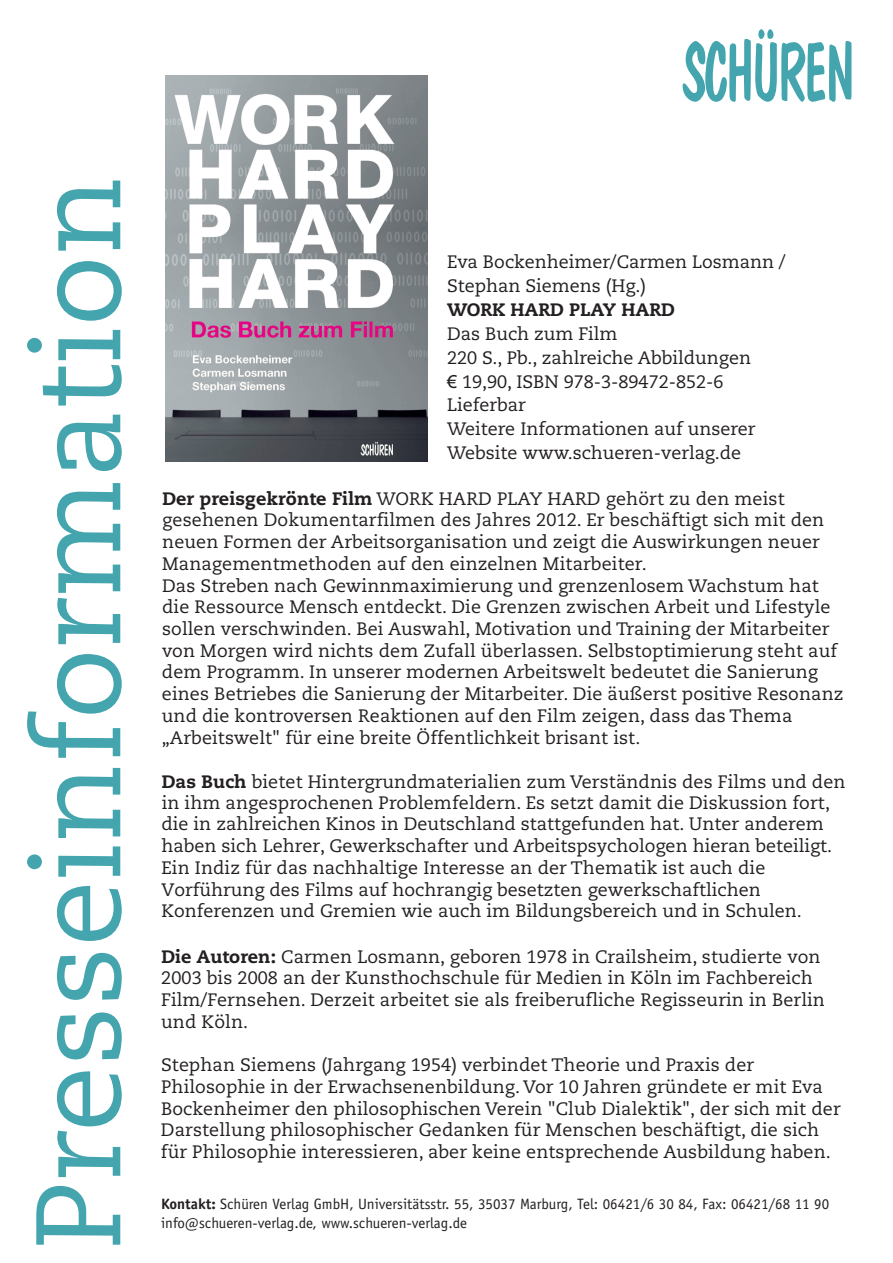
<style>
.page{position:relative;width:893px;height:1263px;background:#fff}
.page>*{position:absolute;margin:0;border:0;box-sizing:border-box;transform-origin:0 0}
.t1{font:120px "Caecilia";color:#44a5ae}
.t2{font:18px/21.8px "Caecilia";letter-spacing:.005em;color:#231f20}
.t3{font:800 18px "Caecilia";color:#231f20}
.t4{font:15px/19.5px "Officina Sans";color:#231f20}
.s1{font-family:"Arial"}
.s2{font-weight:800}
.s3{font-weight:700}
</style>
<div class="page">
<svg style="left:683px;top:29px;width:168px;height:73px"></svg>
<img style="left:165px;top:75px;width:263px;height:387px">
<h1 class="t1" style="left:33px;top:1250px;width:1075px;rotate:-90deg">Presseinformation</h1>
<p class="t2" style="left:447px;top:252px;width:340px;line-height:23.7px">Eva Bockenheimer/Carmen Losmann /<br>Stephan Siemens (Hg.)</p>
<p class="t3" style="left:447px;top:303px;width:229px">WORK HARD PLAY HARD</p>
<p class="t2" style="left:447px;top:324px;width:310px;line-height:23.7px">Das Buch zum Film<br>220 S., Pb., zahlreiche Abbildungen <span class="s1">€</span> 19,90, ISBN 978-3-89472-852-6<br>Lieferbar<br>Weitere Informationen auf unserer<br>Website www.schueren-verlag.de</p>
<p class="t2" style="left:162px;top:489px;width:683px"><span class="s2">Der preisgekrönte Film</span> WORK HARD PLAY HARD gehört zu den meist gesehenen Dokumentarfilmen des Jahres 2012. Er beschäftigt sich mit den neuen Formen der Arbeitsorganisation und zeigt die Auswirkungen neuer Managementmethoden auf den einzelnen Mitarbeiter.<br>Das Streben nach Gewinnmaximierung und grenzenlosem Wachstum hat die Ressource Mensch entdeckt. Die Grenzen zwischen Arbeit und Lifestyle sollen verschwinden. Bei Auswahl, Motivation und Training der Mitarbeiter von Morgen wird nichts dem Zufall überlassen. Selbstoptimierung steht auf dem Programm. In unserer modernen Arbeitswelt bedeutet die Sanierung eines Betriebes die Sanierung der Mitarbeiter. Die äußerst positive Resonanz und die kontroversen Reaktionen auf den Film zeigen, dass das Thema „Arbeitswelt" für eine breite Öffentlichkeit brisant ist.</p>
<p class="t2" style="left:161px;top:773px;width:686px"><span class="s2">Das Buch</span> bietet Hintergrundmaterialien zum Verständnis des Films und den in ihm angesprochenen Problemfeldern. Es setzt damit die Diskussion fort, die in zahlreichen Kinos in Deutschland stattgefunden hat. Unter anderem haben sich Lehrer, Gewerkschafter und Arbeitspsychologen hieran beteiligt.<br>Ein Indiz für das nachhaltige Interesse an der Thematik ist auch die Vorführung des Films auf hochrangig besetzten gewerkschaftlichen Konferenzen und Gremien wie auch im Bildungsbereich und in Schulen.</p>
<p class="t2" style="left:161px;top:947px;width:665px"><span class="s2">Die Autoren:</span> Carmen Losmann, geboren 1978 in Crailsheim, studierte von 2003 bis 2008 an der Kunsthochschule für Medien in Köln im Fachbereich Film/Fernsehen. Derzeit arbeitet sie als freiberufliche Regisseurin in Berlin und Köln.</p>
<p class="t2" style="left:161px;top:1056px;width:681px">Stephan Siemens (Jahrgang 1954) verbindet Theorie und Praxis der Philosophie in der Erwachsenenbildung. Vor 10 Jahren gründete er mit Eva Bockenheimer den philosophischen Verein "Club Dialektik", der sich mit der Darstellung philosophischer Gedanken für Menschen beschäftigt, die sich für Philosophie interessieren, aber keine entsprechende Ausbildung haben.</p>
<p class="t4" style="left:161px;top:1195px;width:670px"><span class="s3">Kontakt:</span> Schüren Verlag GmbH, Universitätsstr. 55, 35037 Marburg, Tel: 06421/6 30 84, Fax: 06421/68 11 90 info@schueren-verlag.de, www.schueren-verlag.de</p>
</div>
